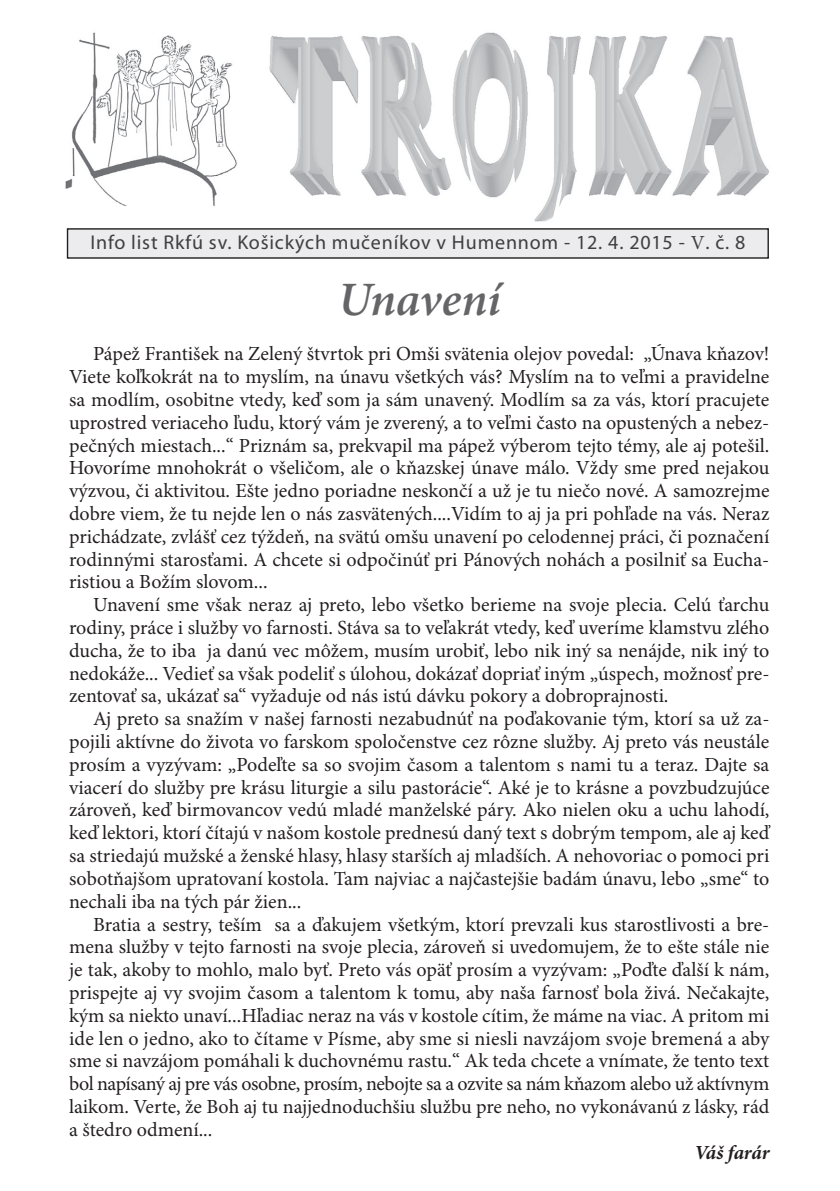
<style>
.page{position:relative;width:840px;height:1191px;background:#fff}
.page>*{position:absolute;margin:0;border:0;box-sizing:border-box;transform-origin:0 0}
.t1{font:italic 600 48px "Minion Pro";letter-spacing:-.01em;color:#656568}
.t2{font:20px/22.8px "Minion Pro";letter-spacing:-.005em;color:#231f20;text-align:justify}
.t3{font:20px "Myriad Pro";letter-spacing:.04em;color:#3f3f40}
.t4{font:italic 700 20px "Minion Pro";letter-spacing:-.01em;color:#231f20}
.s1{font-family:"Minion Pro"}
</style>
<div class="page">
<img style="left:65px;top:32px;width:704px;height:197px">
<svg style="left:67px;top:228px;width:701px;height:31px"></svg>
<p class="t3" style="left:90px;top:232px;width:656px">Info list Rkfú sv. Košických mučeníkov v Humennom - 12. 4. 2015 - <span class="s1">V</span>. č. 8</p>
<h1 class="t1" style="left:337px;top:271px;width:165px">Unavení</h1>
<p class="t2" style="left:69px;top:343px;width:701px;text-indent:24px">Pápež František na Zelený štvrtok pri Omši svätenia olejov povedal: „Únava kňazov!<br>Viete koľkokrát na to myslím, na únavu všetkých vás? Myslím na to veľmi a pravidelne sa modlím, osobitne vtedy, keď som ja sám unavený. Modlím sa za vás, ktorí pracujete uprostred veriaceho ľudu, ktorý vám je zverený, a to veľmi často na opustených a nebez&shy;pečných miestach...“ Priznám sa, prekvapil ma pápež výberom tejto témy, ale aj potešil.<br>Hovoríme mnohokrát o všeličom, ale o kňazskej únave málo. Vždy sme pred nejakou výzvou, či aktivitou. Ešte jedno poriadne neskončí a už je tu niečo nové. A samozrejme dobre viem, že tu nejde len o nás zasvätených....Vidím to aj ja pri pohľade na vás. Neraz prichádzate, zvlášť cez týždeň, na svätú omšu unavení po celodennej práci, či poznačení rodinnými starosťami. A chcete si odpočinúť pri Pánových nohách a posilniť sa Eucha&shy;ristiou a Božím slovom...</p>
<p class="t2" style="left:69px;top:594px;width:701px;text-indent:24px">Unavení sme však neraz aj preto, lebo všetko berieme na svoje plecia. Celú ťarchu rodiny, práce i služby vo farnosti. Stáva sa to veľakrát vtedy, keď uveríme klamstvu zlého ducha, že to iba ja danú vec môžem, musím urobiť, lebo nik iný sa nenájde, nik iný to nedokáže... Vedieť sa však podeliť s úlohou, dokázať dopriať iným „úspech, možnosť pre&shy;zentovať sa, ukázať sa“ vyžaduje od nás istú dávku pokory a dobroprajnosti.</p>
<p class="t2" style="left:69px;top:708px;width:701px;text-indent:24px">Aj preto sa snažím v našej farnosti nezabudnúť na poďakovanie tým, ktorí sa už za&shy;pojili aktívne do života vo farskom spoločenstve cez rôzne služby. Aj preto vás neustále prosím a vyzývam: „Podeľte sa so svojim časom a talentom s nami tu a teraz. Dajte sa viacerí do služby pre krásu liturgie a silu pastorácie“. Aké je to krásne a povzbudzujúce zároveň, keď birmovancov vedú mladé manželské páry. Ako nielen oku a uchu lahodí, keď lektori, ktorí čítajú v našom kostole prednesú daný text s dobrým tempom, ale aj keď sa striedajú mužské a ženské hlasy, hlasy starších aj mladších. A nehovoriac o pomoci pri sobotňajšom upratovaní kostola. Tam najviac a najčastejšie badám únavu, lebo „sme“ to nechali iba na tých pár žien...</p>
<p class="t2" style="left:69px;top:913px;width:701px;text-indent:24px">Bratia a sestry, teším sa a ďakujem všetkým, ktorí prevzali kus starostlivosti a bre&shy;mena služby v tejto farnosti na svoje plecia, zároveň si uvedomujem, že to ešte stále nie je tak, akoby to mohlo, malo byť. Preto vás opäť prosím a vyzývam: „Poďte ďalší k nám, prispejte aj vy svojim časom a talentom k tomu, aby naša farnosť bola živá. Nečakajte, kým sa niekto unaví...Hľadiac neraz na vás v kostole cítim, že máme na viac. A pritom mi ide len o jedno, ako to čítame v Písme, aby sme si niesli navzájom svoje bremená a aby sme si navzájom pomáhali k duchovnému rastu.“ Ak teda chcete a vnímate, že tento text bol napísaný aj pre vás osobne, prosím, nebojte sa a ozvite sa nám kňazom alebo už aktívnym laikom. Verte, že Boh aj tu najjednoduchšiu službu pre neho, no vykonávanú z lásky, rád a štedro odmení...</p>
<p class="t4" style="left:694px;top:1140px;width:77px">Váš farár</p>
</div>
